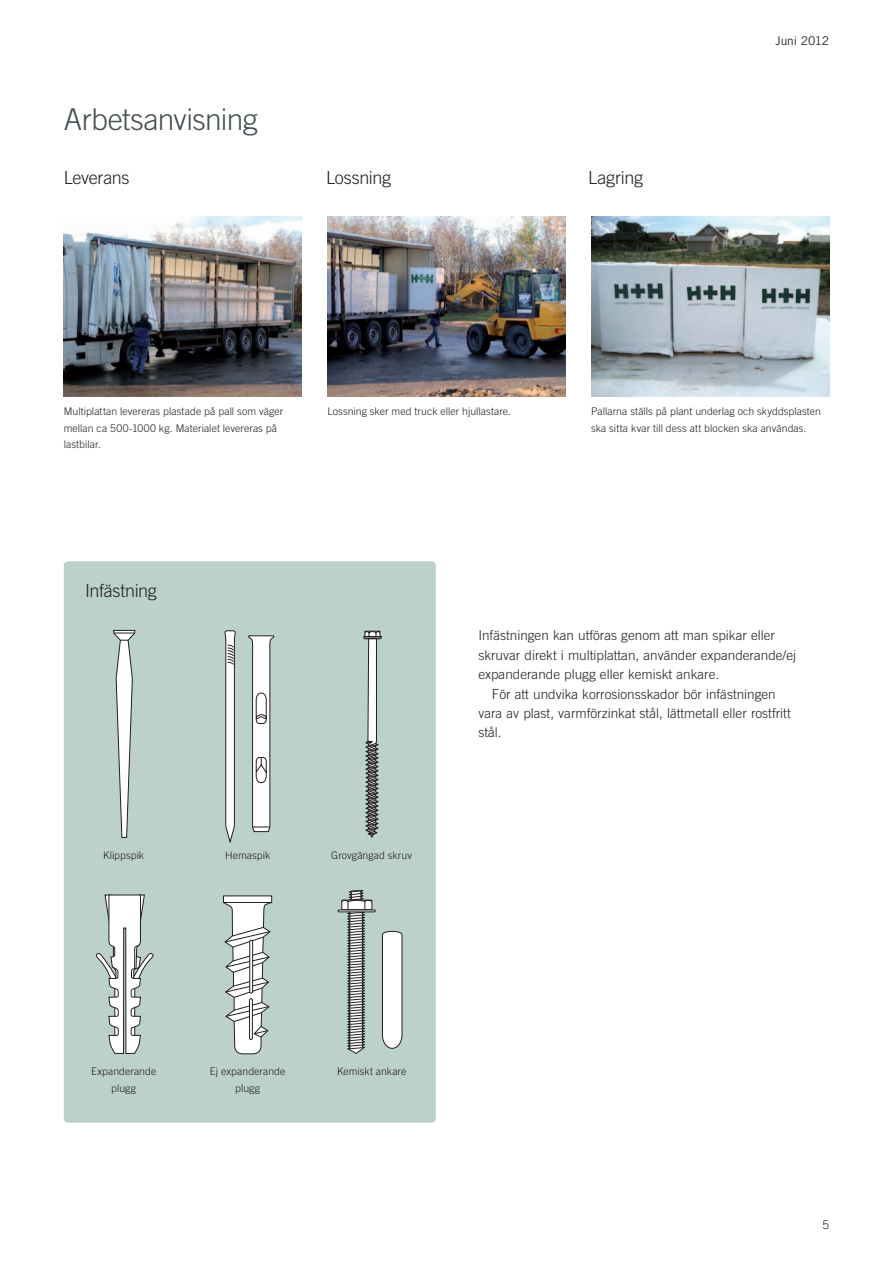
<style>
.page{position:relative;width:893px;height:1263px;background:#fff}
.page>*{position:absolute;margin:0;border:0;box-sizing:border-box;transform-origin:0 0}
.t1{font:300 30px "Trade Gothic";letter-spacing:-.02em;color:#444e52}
.t2{font:300 18px "Trade Gothic";letter-spacing:-.015em;color:#231f20}
.t3{font:300 13.5px "Trade Gothic";color:#231f20}
.t4{font:12px "Trade Gothic LT Std";letter-spacing:-.015em;color:#231f20}
.t5{font:300 12px "Trade Gothic";color:#231f20}
.t6{font:300 10.5px/16.5px "Trade Gothic";letter-spacing:.005em;color:#231f20;text-align:center}
</style>
<div class="page">
<div style="left:64px;top:561px;width:372px;height:562px;background:#bcd2c8;border-radius:4px"></div>
<svg style="left:223px;top:895px;width:49px;height:159px"></svg>
<div style="left:249px;top:940px;width:4px;height:53px;border:1px solid #231f20"></div>
<svg style="left:96px;top:894px;width:57px;height:160px"></svg>
<svg style="left:341px;top:890px;width:32px;height:164px"></svg>
<div style="left:338px;top:910px;width:37px;height:2px;border:1px solid #231f20"></div>
<svg style="left:382px;top:930px;width:20px;height:119px;background:#e9e9e9"></svg>
<svg style="left:363px;top:631px;width:19px;height:207px"></svg>
<svg style="left:248px;top:635px;width:26px;height:197px"></svg>
<svg style="left:225px;top:630px;width:11px;height:212px;background:#c8cac9"></svg>
<svg style="left:113px;top:630px;width:22px;height:208px"></svg>
<img style="left:64px;top:216px;width:238px;height:180px">
<img style="left:327px;top:216px;width:239px;height:180px">
<img style="left:591px;top:216px;width:238px;height:180px">
<h1 class="t1" style="left:64px;top:101px;width:195px">Arbetsanvisning</h1>
<h2 class="t2" style="left:64px;top:167px;width:67px">Leverans</h2>
<h2 class="t2" style="left:326px;top:167px;width:67px">Lossning</h2>
<h2 class="t2" style="left:588px;top:167px;width:56px">Lagring</h2>
<p class="t4" style="left:775px;top:33px;width:55px">Juni 2012</p>
<p class="t6" style="left:64px;top:403px;width:221px;text-align:left">Multiplattan levereras plastade på pall som väger mellan ca 500-1000 kg. Materialet levereras på lastbilar.</p>
<p class="t6" style="left:327px;top:403px;width:185px">Lossning sker med truck eller hjullastare.</p>
<p class="t6" style="left:591px;top:403px;width:231px;text-align:left">Pallarna ställs på plant underlag och skyddsplasten ska sitta kvar till dess att blocken ska användas.</p>
<h2 class="t2" style="left:85px;top:580px;width:73px">Infästning</h2>
<p class="t6" style="left:103px;top:847px;width:43px">Klippspik</p>
<p class="t6" style="left:225px;top:847px;width:47px">Hemaspik</p>
<p class="t6" style="left:331px;top:847px;width:82px">Grovgängad skruv</p>
<p class="t3" style="left:478px;top:627px;width:298px">Infästningen kan utföras genom att man spikar eller</p>
<p class="t3" style="left:478px;top:647px;width:319px">skruvar direkt i multiplattan, använder expanderande/ej</p>
<p class="t3" style="left:478px;top:666px;width:242px">expanderande plugg eller kemiskt ankare.</p>
<p class="t3" style="left:492px;top:686px;width:285px">För att undvika korrosionsskador bör infästningen</p>
<p class="t3" style="left:478px;top:705px;width:314px">vara av plast, varmförzinkat stål, lättmetall eller rostfritt</p>
<p class="t3" style="left:478px;top:725px;width:25px">stål.</p>
<p class="t6" style="left:91px;top:1063px;width:67px">Expanderande plugg</p>
<p class="t6" style="left:210px;top:1063px;width:77px">Ej expanderande plugg</p>
<p class="t6" style="left:337px;top:1063px;width:71px">Kemiskt ankare</p>
<p class="t5" style="left:822px;top:1217px;width:8px">5</p>
</div>
